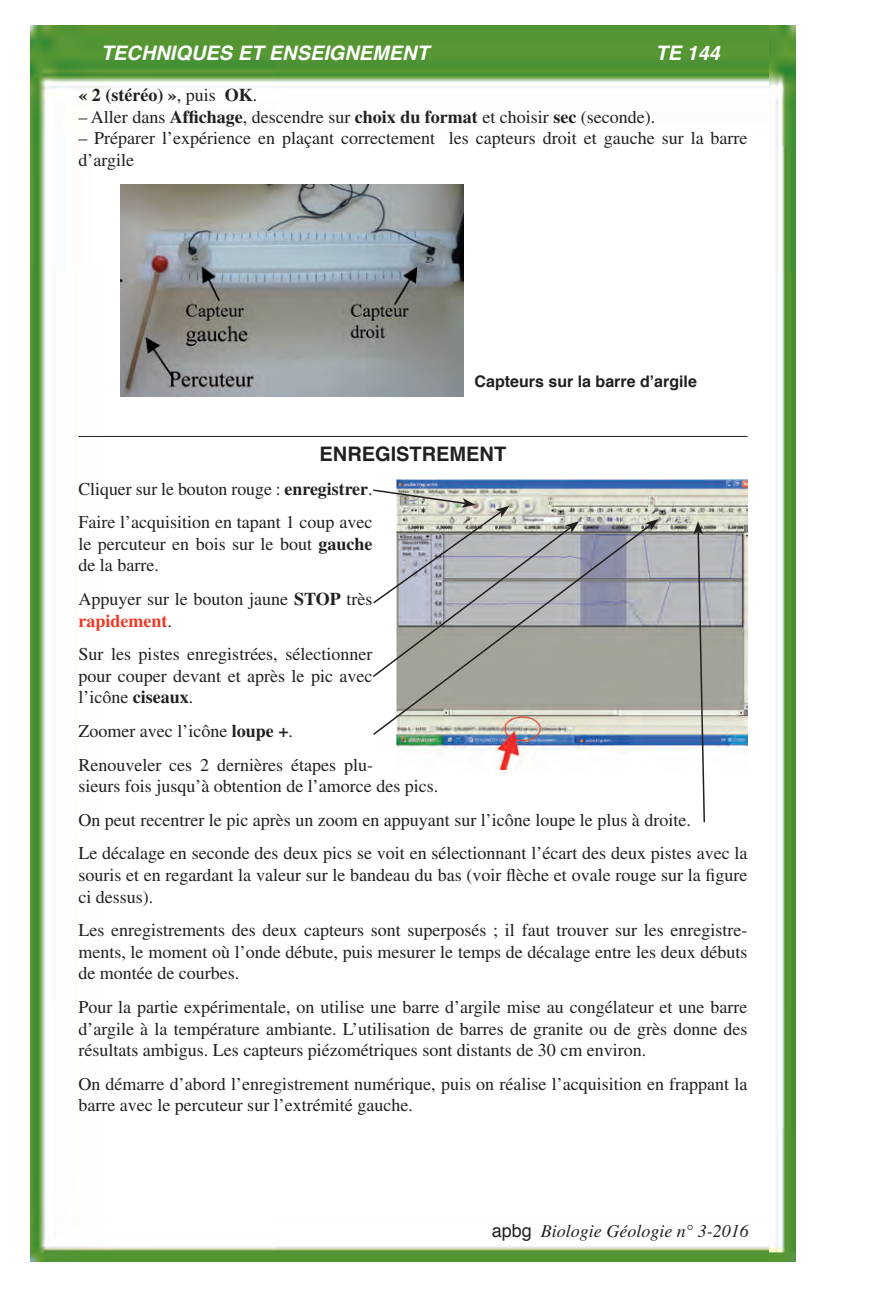
<style>
.page{position:relative;width:880px;height:1305px;background:#fff}
.page>*{position:absolute;margin:0;border:0;box-sizing:border-box;transform-origin:0 0}
.t1{font:italic 700 20px "Helvetica";color:#fff}
.t2{font:700 20px "Helvetica";color:#231f20}
.t3{font:18px/21.6px "Times";color:#231f20}
.t4{font:italic 18px "Times";color:#231f20}
.t5{font:700 18px "Times";color:#231f20}
.t6{font:700 16px "Helvetica";color:#231f20}
.s1{font-weight:400}
.s2{font-weight:700}
.s3{font-weight:700;color:#ef3824}
.s4{font-family:"Helvetica";font-style:normal}
</style>
<div class="page">
<img style="left:31px;top:25px;width:764px;height:1236px">
<hr style="left:78px;top:436px;width:669px;height:1px;background:#231f20">
<img style="left:121px;top:185px;width:342px;height:211px">
<img style="left:396px;top:479px;width:351px;height:290px">
<svg style="left:371px;top:523px;width:281px;height:213px;background:#aeaeab"></svg>
<svg style="left:645px;top:519px;width:13px;height:12px"></svg>
<svg style="left:371px;top:488px;width:208px;height:191px;background:#b6b7b5"></svg>
<svg style="left:693px;top:521px;width:13px;height:303px"></svg>
<p class="t1" style="left:101px;top:37px;width:329px">TECHNIQUES ET ENSEIGNEMENT</p>
<p class="t1" style="left:655px;top:37px;width:66px">TE 144</p>
<p class="t5" style="left:78px;top:84px;width:180px">« 2 (stéréo) »<span class="s1">, puis</span> OK<span class="s1">.</span></p>
<p class="t3" style="left:78px;top:106px;width:578px">– Aller dans <span class="s2">Affichage</span>, descendre sur <span class="s2">choix du format</span> et choisir <span class="s2">sec</span> (seconde).</p>
<p class="t3" style="left:78px;top:127px;width:671px">– Préparer l’expérience en plaçant correctement les capteurs droit et gauche sur la barre d’argile</p>
<p class="t6" style="left:474px;top:369px;width:224px">Capteurs sur la barre d’argile</p>
<p class="t2" style="left:319px;top:438px;width:188px">ENREGISTREMENT</p>
<p class="t3" style="left:78px;top:472px;width:296px;line-height:33.6px">Cliquer sur le bouton rouge : <span class="s2">enregistrer</span>.<br>Faire l’acquisition en tapant 1 coup avec</p>
<p class="t3" style="left:78px;top:533px;width:296px">le percuteur en bois sur le bout <span class="s2">gauche </span>de la barre.</p>
<p class="t3" style="left:78px;top:588px;width:296px">Appuyer sur le bouton jaune <span class="s2">STOP</span> très <span class="s3">rapidement</span>.</p>
<p class="t3" style="left:78px;top:643px;width:296px;text-align:justify">Sur les pistes enregistrées, sélectionner pour couper devant et après le pic avec l’icône <span class="s2">ciseaux</span>.</p>
<p class="t3" style="left:78px;top:714px;width:296px;line-height:33.6px">Zoomer avec l’icône <span class="s2">loupe +</span>.<br>Renouveler ces 2 dernières étapes plu-</p>
<p class="t3" style="left:78px;top:769px;width:671px;line-height:33.6px">sieurs fois jusqu’à obtention de l’amorce des pics.<br>On peut recentrer le pic après un zoom en appuyant sur l’icône loupe le plus à droite.<br>Le décalage en seconde des deux pics se voit en sélectionnant l’écart des deux pistes avec la</p>
<p class="t3" style="left:78px;top:864px;width:671px">souris et en regardant la valeur sur le bandeau du bas (voir flèche et ovale rouge sur la figure ci dessus).</p>
<p class="t3" style="left:78px;top:919px;width:670px;text-align:justify">Les enregistrements des deux capteurs sont superposés ; il faut trouver sur les enregistre&shy;ments, le moment où l’onde débute, puis mesurer le temps de décalage entre les deux débuts de montée de courbes.</p>
<p class="t3" style="left:78px;top:996px;width:671px;text-align:justify">Pour la partie expérimentale, on utilise une barre d’argile mise au congélateur et une barre d’argile à la température ambiante. L’utilisation de barres de granite ou de grès donne des résultats ambigus. Les capteurs piézométriques sont distants de 30 cm environ.</p>
<p class="t3" style="left:78px;top:1073px;width:670px">On démarre d’abord l’enregistrement numérique, puis on réalise l’acquisition en frappant la barre avec le percuteur sur l’extrémité gauche.</p>
<p class="t4" style="left:492px;top:1221px;width:258px"><span class="s4">apbg</span> Biologie Géologie n° 3-2016</p>
</div>
